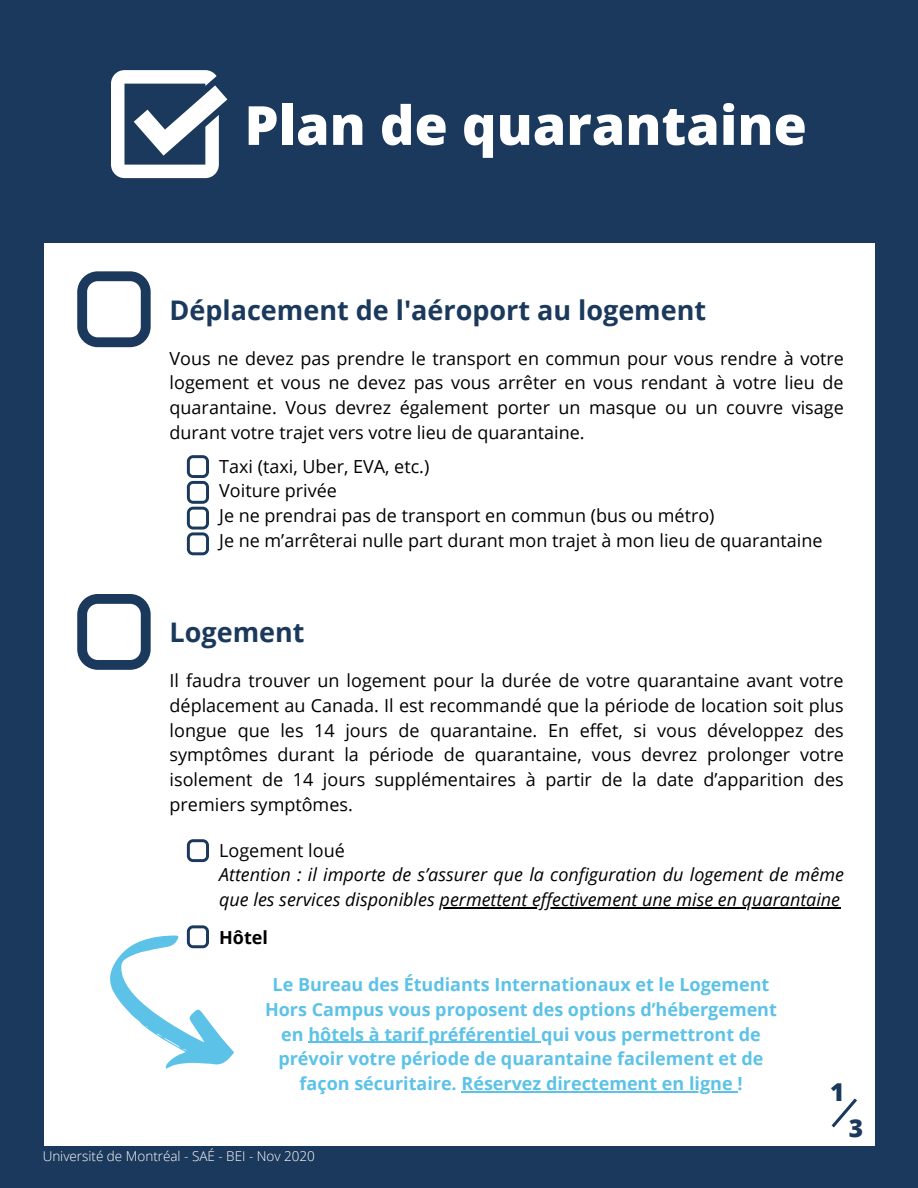
<style>
.page{position:relative;width:918px;height:1188px;background:#1b395c}
.page>*{position:absolute;margin:0;border:0;box-sizing:border-box;transform-origin:0 0}
.t1{font:800 54px "Open Sans";color:#fff}
.t2{font:700 27px "Open Sans";color:#1b395c}
.t3{font:800 24.6px "Open Sans";color:#1b395c}
.t4{font:18px/24.8px "Open Sans";color:#000;text-align:justify}
.t5{font:700 18px/24.8px "Open Sans";color:#5cc2e7;text-align:center}
.t6{font:italic 18px/24.8px "Open Sans";color:#000}
.t7{font:700 18px "Open Sans";color:#000}
.t8{font:300 13.5px "Open Sans";color:#fff}
</style>
<div class="page">
<div style="left:45px;top:243px;width:830px;height:902px;background:#fff"></div>
<svg style="left:111px;top:70px;width:116px;height:108px"></svg>
<svg style="left:77px;top:271px;width:74px;height:76px"></svg>
<svg style="left:77px;top:594px;width:74px;height:76px"></svg>
<svg style="left:832px;top:1098px;width:25px;height:29px"></svg>
<hr style="left:440px;top:907px;width:401px;height:1px;background:#000">
<hr style="left:308px;top:1042px;width:233px;height:1px;background:#5cc2e7">
<hr style="left:462px;top:1091px;width:276px;height:1px;background:#5cc2e7">
<svg style="left:187px;top:455px;width:22px;height:100px"></svg>
<svg style="left:110px;top:925px;width:124px;height:144px"></svg>
<svg style="left:187px;top:839px;width:22px;height:23px"></svg>
<h1 class="t1" style="left:244px;top:87px;width:564px">Plan de quarantaine</h1>
<h2 class="t2" style="left:170px;top:291px;width:538px">Déplacement de l'aéroport au logement</h2>
<p class="t4" style="left:170px;top:345px;width:676px">Vous ne devez pas prendre le transport en commun pour vous rendre à votre logement et vous ne devez pas vous arrêter en vous rendant à votre lieu de quarantaine. Vous devrez également porter un masque ou un couvre visage durant votre trajet vers votre lieu de quarantaine.</p>
<p class="t4" style="left:219px;top:453px;width:605px;text-align:left">Taxi (taxi, Uber, EVA, etc.)<br>Voiture privée<br>Je ne prendrai pas de transport en commun (bus ou métro)<br>Je ne m’arrêterai nulle part durant mon trajet à mon lieu de quarantaine</p>
<h2 class="t2" style="left:170px;top:613px;width:136px">Logement</h2>
<p class="t4" style="left:170px;top:668px;width:676px">Il faudra trouver un logement pour la durée de votre quarantaine avant votre déplacement au Canada. Il est recommandé que la période de location soit plus longue que les 14 jours de quarantaine. En effet, si vous développez des symptômes durant la période de quarantaine, vous devrez prolonger votre isolement de 14 jours supplémentaires à partir de la date d’apparition des premiers symptômes.</p>
<p class="t4" style="left:219px;top:837px;width:127px">Logement loué</p>
<p class="t6" style="left:219px;top:862px;width:626px">Attention : il importe de s’assurer que la configuration du logement de même que les services disponibles permettent effectivement une mise en quarantaine</p>
<p class="t7" style="left:219px;top:925px;width:50px">Hôtel</p>
<p class="t5" style="left:265px;top:972px;width:513px">Le Bureau des Étudiants Internationaux et le Logement Hors Campus vous proposent des options d’hébergement en hôtels à tarif préférentiel qui vous permettront de prévoir votre période de quarantaine facilement et de façon sécuritaire. Réservez directement en ligne !</p>
<p class="t8" style="left:43px;top:1147px;width:274px">Université de Montréal - SAÉ - BEI - Nov 2020</p>
<h3 class="t3" style="left:830px;top:1074px;width:16px">1</h3>
<h3 class="t3" style="left:849px;top:1111px;width:16px">3</h3>
</div>
